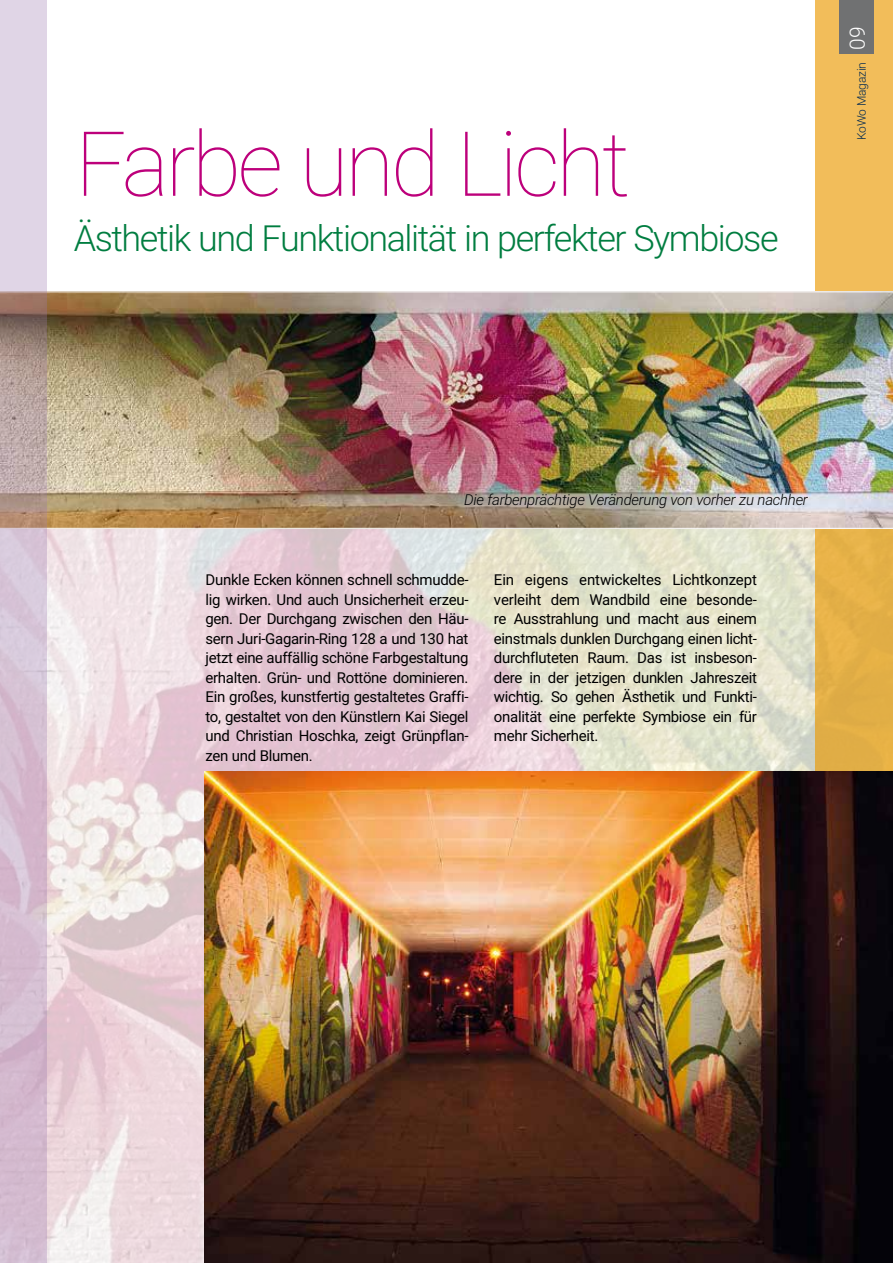
<style>
.page{position:relative;width:893px;height:1263px;background:#fff}
.page>*{position:absolute;margin:0;border:0;box-sizing:border-box;transform-origin:0 0}
.t1{font:100 90px "Roboto";letter-spacing:-.04em;color:#bd007b}
.t2{font:300 36px "Roboto";letter-spacing:-.04em;color:#007d40}
.t3{font:300 21px "Roboto";color:#fff}
.t4{font:15px/19.5px "Roboto";letter-spacing:-.02em;color:#000;text-align:justify}
.t5{font:italic 300 15px "Roboto";letter-spacing:-.02em;color:#000}
.t6{font:300 12px "Roboto";letter-spacing:-.01em;color:#002851}
</style>
<div class="page">
<img style="left:47px;top:529px;width:768px;height:734px">
<div style="left:815px;top:0;width:78px;height:1263px;background:linear-gradient(to right,#ecb751,#ebb650)"></div>
<img style="left:47px;top:291px;width:846px;height:238px">
<svg style="left:0;top:0;width:47px;height:1263px;background:#d0bbc9"></svg>
<div style="left:839px;top:0;width:35px;height:53px;background:#707172"></div>
<img style="left:205px;top:771px;width:688px;height:492px">
<h1 class="t1" style="left:75px;top:101px;width:557px">Farbe und Licht</h1>
<h2 class="t2" style="left:74px;top:213px;width:706px">Ästhetik und Funktionalität in perfekter Symbiose</h2>
<h3 class="t3" style="left:843px;top:50px;width:25px;rotate:-90deg">09</h3>
<p class="t6" style="left:853px;top:140px;width:80px;rotate:-90deg">KoWo Magazin</p>
<p class="t5" style="left:464px;top:489px;width:345px">Die farbenprächtige Veränderung von vorher zu nachher</p>
<p class="t4" style="left:206px;top:570px;width:265px">Dunkle Ecken können schnell schmudde&shy;lig wirken. Und auch Unsicherheit erzeu&shy;gen. Der Durchgang zwischen den Häu&shy;sern Juri-Gagarin-Ring 128 a und 130 hat jetzt eine auffällig schöne Farbgestaltung erhalten. Grün- und Rottöne dominieren.<br>Ein großes, kunstfertig gestaltetes Graffi&shy;to, gestaltet von den Künstlern Kai Siegel und Christian Hoschka, zeigt Grünpflan&shy;zen und Blumen.</p>
<p class="t4" style="left:494px;top:570px;width:264px">Ein eigens entwickeltes Lichtkonzept verleiht dem Wandbild eine besonde&shy;re Ausstrahlung und macht aus einem einstmals dunklen Durchgang einen licht&shy;durchfluteten Raum. Das ist insbeson&shy;dere in der jetzigen dunklen Jahreszeit wichtig. So gehen Ästhetik und Funkti&shy;onalität eine perfekte Symbiose ein für mehr Sicherheit.</p>
</div>
